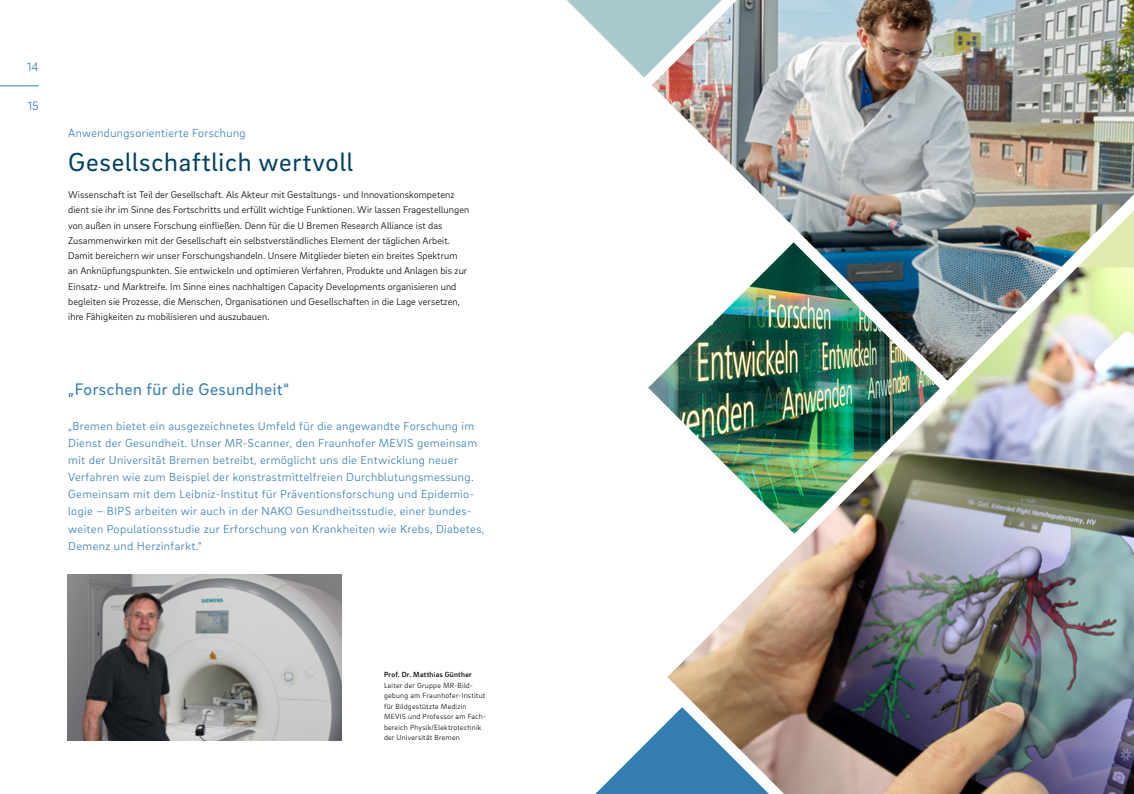
<style>
.page{position:relative;width:1134px;height:794px;background:#fff}
.page>*{position:absolute;margin:0;border:0;box-sizing:border-box;transform-origin:0 0}
.t1{font:26.7px "Brix Sans";letter-spacing:.03em;color:#004162}
.t2{font:17.1px "Brix Sans";letter-spacing:.03em;color:#337db0}
.t3{font:300 12.4px "Brix Sans";color:#337db0}
.t4{font:300 11.9px/17.1px "Brix Sans";letter-spacing:.03em;color:#337db0}
.t5{font:300 10px/15.2px "Brix Sans";letter-spacing:.01em;color:#000}
.t6{font:300 7.6px/10.5px "Brix Sans";letter-spacing:.03em;color:#000}
.t7{font:500 7.6px "Brix Sans";letter-spacing:.03em;color:#000}
</style>
<div class="page">
<hr style="left:0;top:86px;width:39px;height:1px;background:#337db0">
<img style="left:67px;top:574px;width:275px;height:166px">
<img style="left:784px;top:772px;width:350px;height:22px">
<img style="left:952px;top:0;width:182px;height:194px">
<img style="left:656px;top:0;width:296px;height:194px">
<svg style="left:595px;top:772px;width:189px;height:22px;background:#558fb7"></svg>
<img style="left:617px;top:194px;width:517px;height:578px">
<svg style="left:567px;top:0;width:224px;height:89px"></svg>
<p class="t3" style="left:27px;top:58px;width:13px">14</p>
<p class="t3" style="left:27px;top:98px;width:13px">15</p>
<p class="t4" style="left:68px;top:124px;width:179px">Anwendungsorientierte Forschung</p>
<h1 class="t1" style="left:68px;top:145px;width:286px">Gesellschaftlich wertvoll</h1>
<p class="t5" style="left:68px;top:187px;width:403px">Wissenschaft ist Teil der Gesellschaft. Als Akteur mit Gestaltungs- und Innovationskompetenz dient sie ihr im Sinne des Fortschritts und erfüllt wichtige Funktionen. Wir lassen Fragestellungen von außen in unsere Forschung einfließen. Denn für die U Bremen Research Alliance ist das Zusammenwirken mit der Gesellschaft ein selbstverständliches Element der täglichen Arbeit.<br>Damit bereichern wir unser Forschungshandeln. Unsere Mitglieder bieten ein breites Spektrum an Anknüpfungspunkten. Sie entwickeln und optimieren Verfahren, Produkte und Anlagen bis zur Einsatz- und Marktreife. Im Sinne eines nachhaltigen Capacity Developments organisieren und begleiten sie Prozesse, die Menschen, Organisationen und Gesellschaften in die Lage versetzen, ihre Fähigkeiten zu mobilisieren und auszubauen.</p>
<h2 class="t2" style="left:68px;top:378px;width:223px">„Forschen für die Gesundheit“</h2>
<p class="t4" style="left:68px;top:417px;width:418px">„Bremen bietet ein ausgezeichnetes Umfeld für die angewandte Forschung im Dienst der Gesundheit. Unser MR-Scanner, den Fraunhofer MEVIS gemeinsam mit der Universität Bremen betreibt, ermöglicht uns die Entwicklung neuer Verfahren wie zum Beispiel der konstrastmittelfreien Durchblutungsmessung.<br>Gemeinsam mit dem Leibniz-Institut für Präventionsforschung und Epidemio&shy;logie – BIPS arbeiten wir auch in der NAKO Gesundheitsstudie, einer bundes&shy;weiten Populationsstudie zur Erforschung von Krankheiten wie Krebs, Diabetes, Demenz und Herzinfarkt.“</p>
<p class="t7" style="left:384px;top:669px;width:89px">Prof. Dr. Matthias Günther</p>
<p class="t6" style="left:384px;top:679px;width:103px">Leiter der Gruppe MR-Bild&shy;gebung am Fraunhofer-Institut für Bildgestützte Medizin<br>MEVIS und Professor am Fach&shy;bereich Physik/Elektrotechnik der Universität Bremen</p>
</div>
